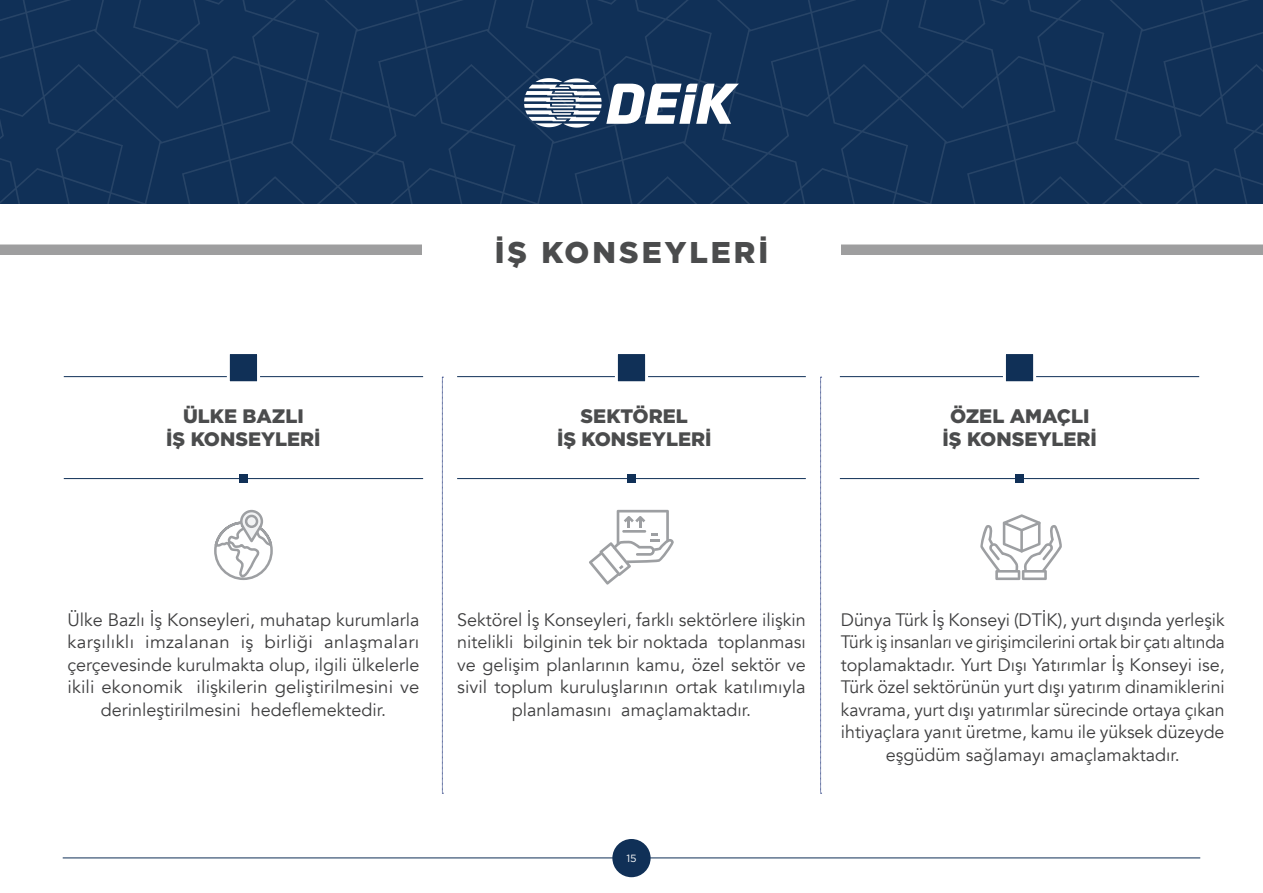
<style>
.page{position:relative;width:1263px;height:893px;background:#fff}
.page>*{position:absolute;margin:0;border:0;box-sizing:border-box;transform-origin:0 0}
.t1{font:900 30px "Gotham";letter-spacing:.1em;color:#4b4c4d}
.t2{font:900 19.5px "Gotham";color:#4b4c4d}
.t3{font:18px/22.5px "Avenir";color:#3e3e3f;text-align:center}
</style>
<div class="page">
<div style="left:0;top:0;width:1262px;height:204px;background:#103057"></div>
<svg style="left:1262px;top:0;width:1px;height:204px"></svg>
<svg style="left:524px;top:78px;width:215px;height:50px"></svg>
<div style="left:0;top:244px;width:1263px;height:11px;background:#9e9e9f"></div>
<hr style="left:63px;top:858px;width:1137px;height:1px;background:#103057">
<div style="left:612px;top:839px;width:39px;height:38px;background:#103057;border-radius:50%"></div>
<div style="left:422px;top:206px;width:419px;height:91px;background:#fff"></div>
<svg style="left:442px;top:377px;width:1px;height:417px"></svg>
<svg style="left:820px;top:377px;width:2px;height:417px"></svg>
<div style="left:239px;top:474px;width:9px;height:9px;background:#103057"></div>
<div style="left:627px;top:474px;width:9px;height:9px;background:#103057"></div>
<div style="left:1015px;top:474px;width:9px;height:9px;background:#103057"></div>
<hr style="left:64px;top:376px;width:359px;height:1px;background:#103057">
<hr style="left:457px;top:376px;width:349px;height:1px;background:#103057">
<hr style="left:840px;top:376px;width:359px;height:1px;background:#103057">
<hr style="left:64px;top:478px;width:359px;height:1px;background:#103057">
<hr style="left:457px;top:478px;width:349px;height:1px;background:#103057">
<hr style="left:840px;top:478px;width:359px;height:1px;background:#103057">
<div style="left:227px;top:351px;width:33px;height:33px;background:#103057;border:3px solid #fff"></div>
<div style="left:615px;top:351px;width:33px;height:33px;background:#103057;border:3px solid #fff"></div>
<div style="left:1003px;top:351px;width:33px;height:33px;background:#103057;border:3px solid #fff"></div>
<svg style="left:980px;top:514px;width:82px;height:66px"></svg>
<svg style="left:589px;top:510px;width:85px;height:75px"></svg>
<hr style="left:622px;top:530px;width:24px;height:3px;background:#9d9fa2">
<svg style="left:214px;top:509px;width:59px;height:71px"></svg>
<div style="left:246px;top:516px;width:11px;height:11px;background:#f2f3f4;border-radius:50%"></div>
<div style="left:245px;top:515px;width:13px;height:13px;border:3px solid #9d9fa2;border-radius:50%"></div>
<p class="t2" style="left:183px;top:403px;width:122px">ÜLKE BAZLI</p>
<p class="t2" style="left:166px;top:426px;width:153px">İŞ KONSEYLERI</p>
<p class="t1" style="left:495px;top:232px;width:275px">İŞ KONSEYLERİ</p>
<p class="t2" style="left:581px;top:403px;width:109px">SEKTÖREL</p>
<p class="t2" style="left:557px;top:426px;width:153px">İŞ KONSEYLERI</p>
<p class="t2" style="left:950px;top:403px;width:141px">ÖZEL AMAÇLI</p>
<p class="t2" style="left:942px;top:426px;width:153px">İŞ KONSEYLERI</p>
<p class="t3" style="left:68px;top:609px;width:353px">Ülke Bazlı İş Konseyleri, muhatap kurumlarla karşılıklı imzalanan iş birliği anlaşmaları çerçevesinde kurulmakta olup, ilgili ülkelerle ikili ekonomik ilişkilerin geliştirilmesini ve derinleştirilmesini hedeflemektedir.</p>
<p class="t3" style="left:457px;top:609px;width:350px">Sektörel İş Konseyleri, farklı sektörlere ilişkin nitelikli bilginin tek bir noktada toplanması ve gelişim planlarının kamu, özel sektör ve sivil toplum kuruluşlarının ortak katılımıyla planlamasını amaçlamaktadır.</p>
<p class="t3" style="left:841px;top:609px;width:386px">Dünya Türk İş Konseyi (DTİK), yurt dışında yerleşik Türk iş insanları ve girişimcilerini ortak bir çatı altında toplamaktadır. Yurt Dışı Yatırımlar İş Konseyi ise, Türk özel sektörünün yurt dışı yatırım dinamiklerini kavrama, yurt dışı yatırımlar sürecinde ortaya çıkan ihtiyaçlara yanıt üretme, kamu ile yüksek düzeyde eşgüdüm sağlamayı amaçlamaktadır.</p>
</div>
